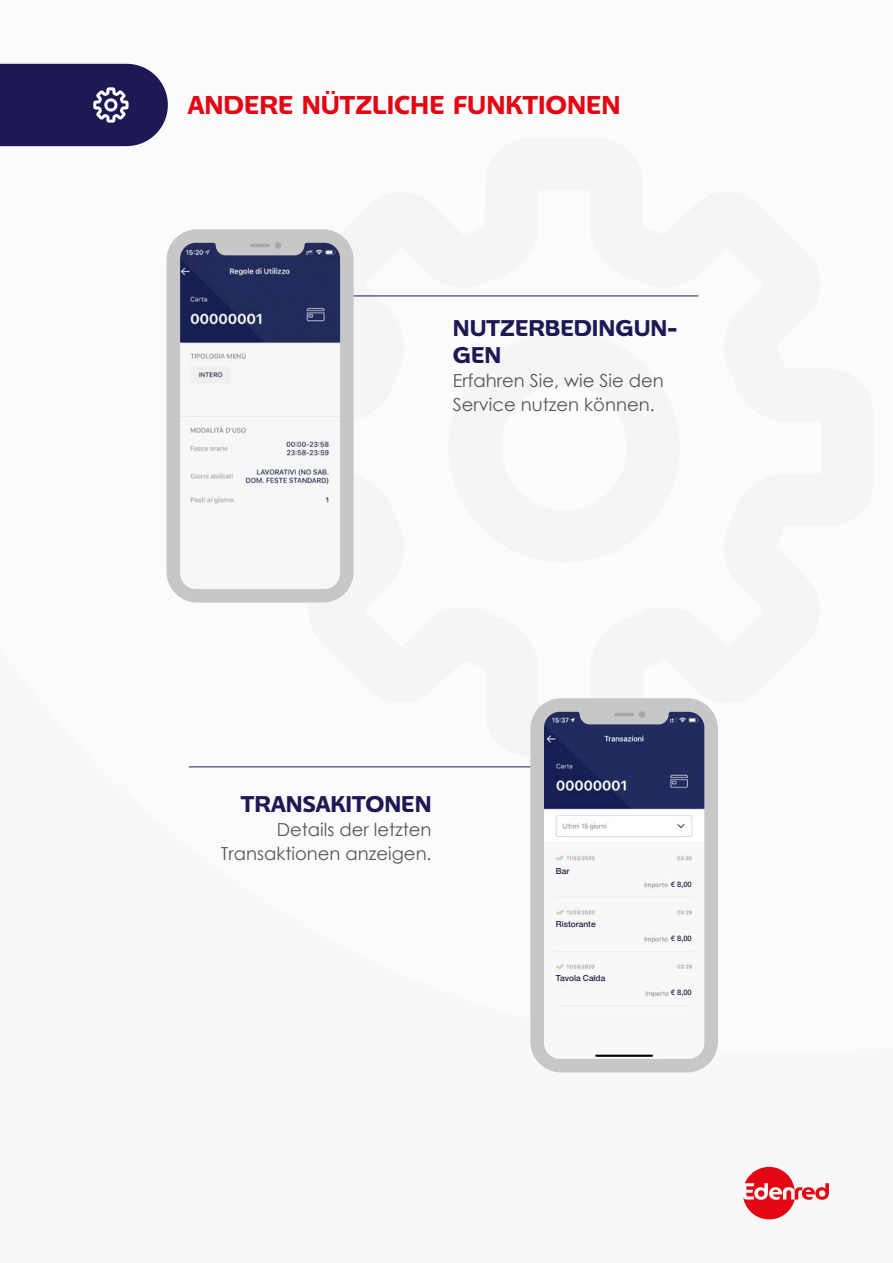
<style>
.page{position:relative;width:893px;height:1263px;background:#f8f8f8}
.page>*{position:absolute;margin:0;border:0;box-sizing:border-box;transform-origin:0 0}
.t1{font:700 25.5px "Edenred";color:#e30613}
.t2{font:700 22.5px/27px "Edenred";color:#1e1954}
.t3{font:18px/24px "Century Gothic";color:#575756}
.t4{font:500 8.4px "Helvetica Neue";color:#212247}
.t5{font:500 7.5px "Helvetica Neue";color:#212247}
</style>
<div class="page">
<hr style="left:319px;top:296px;width:379px;height:1px;background:#1e1954">
<hr style="left:189px;top:766px;width:379px;height:1px;background:#1e1954">
<svg style="left:0;top:64px;width:168px;height:82px;background:#302c62"></svg>
<svg style="left:530px;top:698px;width:188px;height:374px"></svg>
<hr style="left:614px;top:713px;width:20px;height:3px;background:#a8a8a6;border-radius:2px">
<div style="left:639px;top:711px;width:6px;height:7px;background:#a8a8a6;border-radius:50%"></div>
<svg style="left:167px;top:229px;width:187px;height:373px"></svg>
<hr style="left:250px;top:244px;width:20px;height:3px;background:#a8a8a6;border-radius:2px">
<div style="left:275px;top:242px;width:6px;height:7px;background:#a8a8a6;border-radius:50%"></div>
<img style="left:556px;top:865px;width:38px;height:11px">
<img style="left:556px;top:918px;width:38px;height:10px">
<img style="left:556px;top:972px;width:38px;height:11px">
<img style="left:670px;top:988px;width:24px;height:9px">
<img style="left:670px;top:933px;width:24px;height:10px">
<img style="left:670px;top:879px;width:24px;height:10px">
<svg style="left:743px;top:1167px;width:86px;height:52px"></svg>
<h1 class="t1" style="left:188px;top:88px;width:434px">ANDERE NÜTZLICHE FUNKTIONEN</h1>
<p class="t2" style="left:453px;top:314px;width:226px">NUTZERBEDINGUN-<br>GEN</p>
<p class="t3" style="left:453px;top:368px;width:212px">Erfahren Sie, wie Sie den<br>Service nutzen können.</p>
<p class="t2" style="left:241px;top:790px;width:192px">TRANSAKITONEN</p>
<p class="t3" style="left:221px;top:817px;width:212px;text-align:right">Details der letzten<br>Transaktionen anzeigen.</p>
<p class="t4" style="left:556px;top:864px;width:15px">Bar</p>
<p class="t4" style="left:556px;top:917px;width:41px">Ristorante</p>
<p class="t4" style="left:556px;top:971px;width:51px">Tavola Calda</p>
<p class="t5" style="left:671px;top:878px;width:22px">€ 8,00</p>
<p class="t5" style="left:671px;top:932px;width:22px">€ 8,00</p>
<p class="t5" style="left:671px;top:986px;width:22px">€ 8,00</p>
</div>
